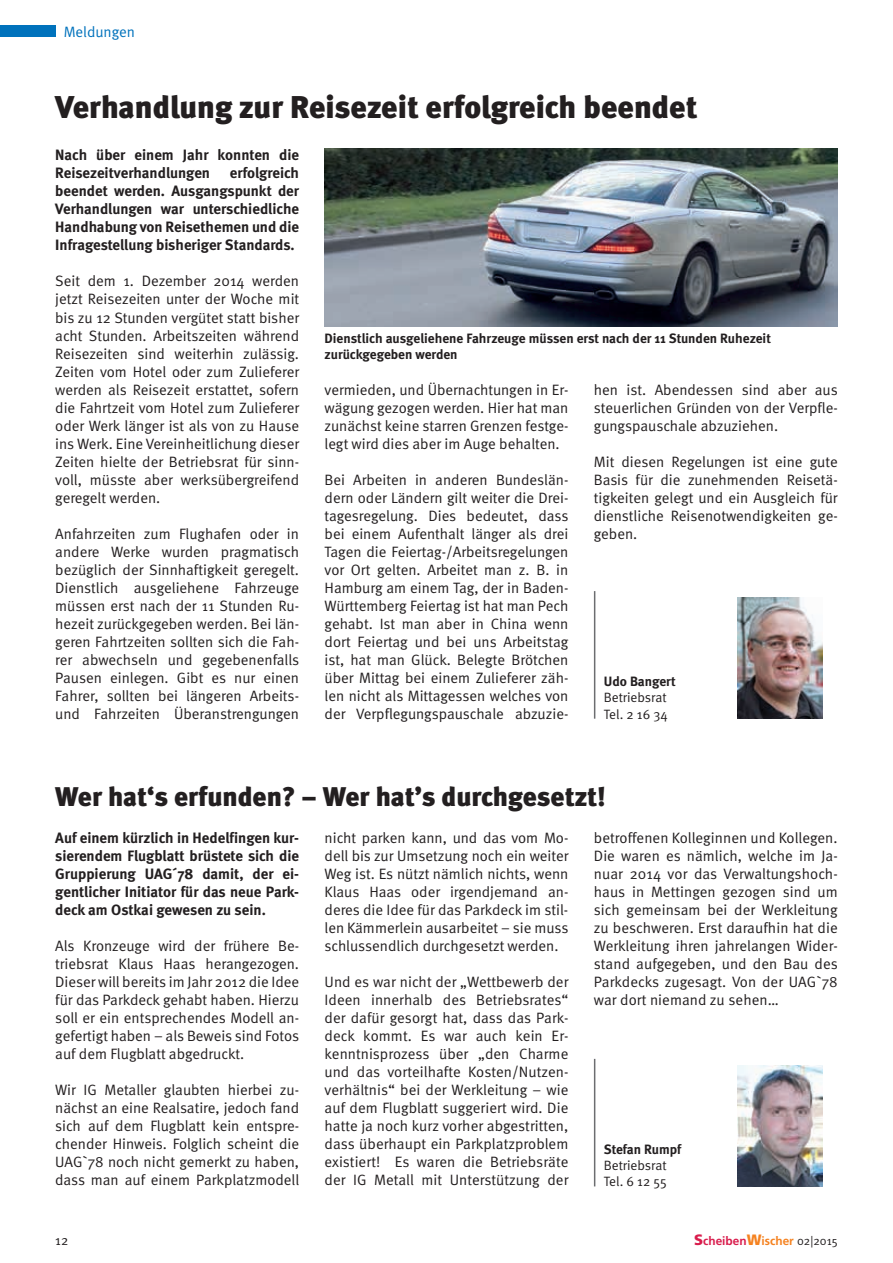
<style>
.page{position:relative;width:893px;height:1263px;background:#fff}
.page>*{position:absolute;margin:0;border:0;box-sizing:border-box;transform-origin:0 0}
.t1{font:900 31.5px "Meta";color:#231f20}
.t2{font:900 27px "Meta";color:#231f20}
.t3{font:15px/18px "Meta Normal";color:#231f20;text-align:justify}
.t4{font:700 15px/18px "Meta";color:#231f20;text-align:justify}
.t5{font:15px "Meta Normal";letter-spacing:-.005em;color:#0072bc}
.t6{font:700 13.5px/16.2px "Meta";color:#231f20}
.t7{font:13.5px/16.2px "Meta Normal";color:#231f20}
.t8{font:700 12px "Frutiger";color:#d91d4d}
.s1{font-weight:900;font-size:15px}
.s2{font-weight:900;font-size:15px;color:#f58220}
.s3{color:#f58220}
.s4{font-family:"Meta Normal";font-weight:400;color:#231f20}
</style>
<div class="page">
<div style="left:0;top:26px;width:55px;height:11px;background:#0072bc"></div>
<img style="left:738px;top:1065px;width:85px;height:121px">
<hr style="left:594px;top:1059px;width:1px;height:127px;background:#6c6d70">
<img style="left:325px;top:149px;width:513px;height:178px">
<img style="left:738px;top:597px;width:85px;height:122px">
<hr style="left:594px;top:591px;width:1px;height:128px;background:#6c6d70">
<p class="t5" style="left:64px;top:24px;width:73px">Meldungen</p>
<h1 class="t1" style="left:55px;top:88px;width:644px">Verhandlung zur Reisezeit erfolgreich beendet</h1>
<p class="t4" style="left:55px;top:146px;width:245px">Nach über einem Jahr konnten die<br>Reisezeitverhandlungen</p>
<p class="t4" style="left:55px;top:164px;width:245px;text-indent:175px">erfolgreich beendet werden. Ausgangspunkt der Verhandlungen war unterschiedliche Handhabung von Reisethemen und die Infragestellung bisheriger Standards.</p>
<p class="t3" style="left:55px;top:272px;width:245px">Seit dem 1. Dezember 2014 werden jetzt Reisezeiten unter der Woche mit bis zu 12 Stunden vergütet statt bisher acht Stunden. Arbeitszeiten während Reisezeiten sind weiterhin zulässig.<br>Zeiten vom Hotel oder zum Zulieferer werden als Reisezeit erstattet, sofern die Fahrtzeit vom Hotel zum Zulieferer oder Werk länger ist als von zu Hause ins Werk. Eine Vereinheitlichung dieser Zeiten hielte der Betriebsrat für sinn&shy;voll, müsste aber werksübergreifend geregelt werden.</p>
<p class="t3" style="left:55px;top:524px;width:245px">Anfahrzeiten zum Flughafen oder in andere Werke wurden pragmatisch bezüglich der Sinnhaftigkeit geregelt.<br>Dienstlich ausgeliehene Fahrzeuge müssen erst nach der 11 Stunden Ru&shy;hezeit zurückgegeben werden. Bei län&shy;geren Fahrtzeiten sollten sich die Fah&shy;rer abwechseln und gegebenenfalls Pausen einlegen. Gibt es nur einen Fahrer, sollten bei längeren Arbeits&shy;und Fahrzeiten Überanstrengungen</p>
<p class="t6" style="left:325px;top:330px;width:448px">Dienstlich ausgeliehene Fahrzeuge müssen erst nach der 11 Stunden Ruhezeit zurückgegeben werden</p>
<p class="t3" style="left:594px;top:380px;width:245px">hen ist. Abendessen sind aber aus steuerlichen Gründen von der Verpfle&shy;gungspauschale abzuziehen.</p>
<p class="t3" style="left:594px;top:452px;width:245px">Mit diesen Regelungen ist eine gute Basis für die zunehmenden Reisetä&shy;tigkeiten gelegt und ein Ausgleich für dienstliche Reisenotwendigkeiten ge&shy;geben.</p>
<p class="t3" style="left:325px;top:380px;width:245px">vermieden, und Übernachtungen in Er&shy;wägung gezogen werden. Hier hat man zunächst keine starren Grenzen festge&shy;legt wird dies aber im Auge behalten.</p>
<p class="t3" style="left:325px;top:470px;width:245px">Bei Arbeiten in anderen Bundeslän&shy;dern oder Ländern gilt weiter die Drei&shy;tagesregelung. Dies bedeutet, dass bei einem Aufenthalt länger als drei Tagen die Feiertag-/Arbeitsregelungen vor Ort gelten. Arbeitet man z. B. in Hamburg am einem Tag, der in Baden-Württemberg Feiertag ist hat man Pech gehabt. Ist man aber in China wenn dort Feiertag und bei uns Arbeitstag ist, hat man Glück. Belegte Brötchen über Mittag bei einem Zulieferer zäh&shy;len nicht als Mittagessen welches von der Verpflegungspauschale abzuzie-</p>
<p class="t6" style="left:604px;top:673px;width:73px">Udo Bangert</p>
<p class="t7" style="left:604px;top:689px;width:65px">Betriebsrat<br>Tel. 2 16 34</p>
<h2 class="t2" style="left:55px;top:780px;width:552px">Wer hat‘s erfunden? – Wer hat’s durchgesetzt!</h2>
<p class="t3" style="left:325px;top:829px;width:245px">nicht parken kann, und das vom Mo&shy;dell bis zur Umsetzung noch ein weiter Weg ist. Es nützt nämlich nichts, wenn Klaus Haas oder irgendjemand an&shy;deres die Idee für das Parkdeck im stil&shy;len Kämmerlein ausarbeitet – sie muss schlussendlich durchgesetzt werden.</p>
<p class="t3" style="left:325px;top:973px;width:245px">Und es war nicht der „Wettbewerb der Ideen innerhalb des Betriebsrates“ der dafür gesorgt hat, dass das Park&shy;deck kommt. Es war auch kein Er&shy;kenntnisprozess über „den Charme und das vorteilhafte Kosten/Nutzen&shy;verhältnis“ bei der Werkleitung – wie auf dem Flugblatt suggeriert wird. Die hatte ja noch kurz vorher abgestritten, dass überhaupt ein Parkplatzproblem existiert! Es waren die Betriebsräte der IG Metall mit Unterstützung der</p>
<p class="t4" style="left:55px;top:829px;width:245px">Auf einem kürzlich in Hedelfingen kur&shy;sierendem Flugblatt brüstete sich die Gruppierung UAG´78 damit, der ei&shy;gentlicher Initiator für das neue Park&shy;deck am Ostkai gewesen zu sein.</p>
<p class="t3" style="left:55px;top:937px;width:245px">Als Kronzeuge wird der frühere Be&shy;triebsrat Klaus Haas herangezogen.<br>Dieser will bereits im Jahr 2012 die Idee für das Parkdeck gehabt haben. Hierzu soll er ein entsprechendes Modell an&shy;gefertigt haben – als Beweis sind Fotos auf dem Flugblatt abgedruckt.</p>
<p class="t3" style="left:55px;top:1081px;width:245px">Wir IG Metaller glaubten hierbei zu&shy;nächst an eine Realsatire, jedoch fand sich auf dem Flugblatt kein entspre&shy;chender Hinweis. Folglich scheint die UAG`78 noch nicht gemerkt zu haben, dass man auf einem Parkplatzmodell</p>
<p class="t3" style="left:594px;top:829px;width:245px">betroffenen Kolleginnen und Kollegen.<br>Die waren es nämlich, welche im Ja&shy;nuar 2014 vor das Verwaltungshoch&shy;haus in Mettingen gezogen sind um sich gemeinsam bei der Werkleitung zu beschweren. Erst daraufhin hat die Werkleitung ihren jahrelangen Wider&shy;stand aufgegeben, und den Bau des Parkdecks zugesagt. Von der UAG`78 war dort niemand zu sehen…</p>
<p class="t6" style="left:604px;top:1141px;width:79px">Stefan Rumpf</p>
<p class="t7" style="left:604px;top:1157px;width:64px">Betriebsrat<br>Tel. 6 12 55</p>
<p class="t7" style="left:55px;top:1232px;width:15px">12</p>
<p class="t8" style="left:694px;top:1234px;width:145px"><span class="s1">S</span>cheiben<span class="s2">W</span><span class="s3">ischer</span> <span class="s4">02|2015</span></p>
</div>
